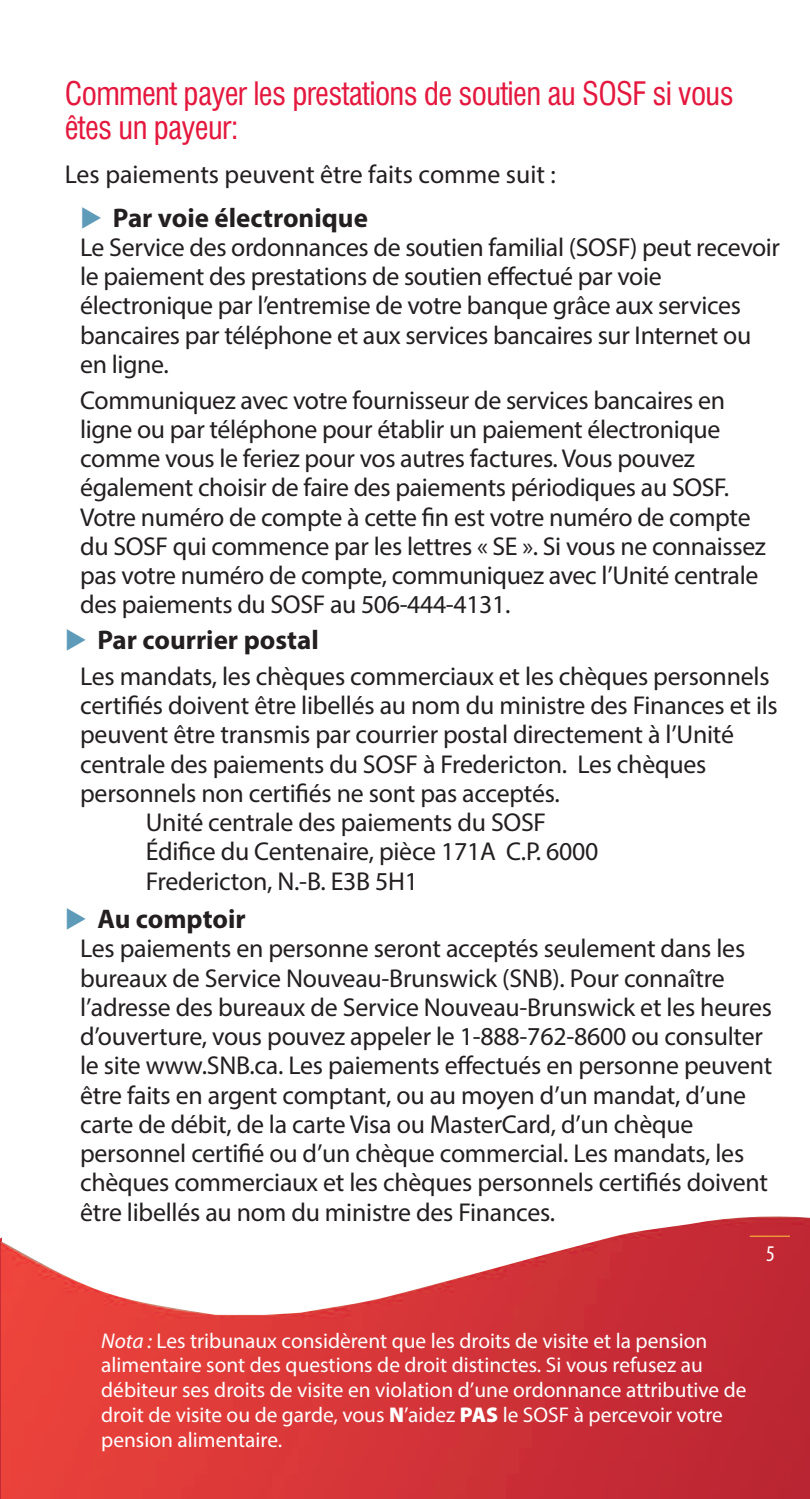
<style>
.page{position:relative;width:810px;height:1499px;background:#fff}
.page>*{position:absolute;margin:0;border:0;box-sizing:border-box;transform-origin:0 0}
.t1{font:31.5px/33.8px "Corporate Condensed";letter-spacing:-.02em;color:#e4183e}
.t2{font:700 27px "Myriad Pro";color:#231f20}
.t3{font:25.88px/29.2px "Myriad Pro";letter-spacing:-.01em;color:#231f20}
.t4{font:condensed 22.5px "Myriad";color:#fff}
.t5{font:21.38px/24.8px "Myriad Pro";color:#fff}
.s1{color:#5e9bb9}
.s2{font-family:"Myriad";font-style:italic}
.s3{font-weight:900}
</style>
<div class="page">
<img style="left:0;top:1237px;width:2px;height:261px">
<img style="left:2px;top:1216px;width:808px;height:282px">
<hr style="left:750px;top:1235px;width:40px;height:1px;background:#fcb53d">
<p class="t1" style="left:65px;top:77px;width:670px">Comment payer les prestations de soutien au SOSF si vous êtes un payeur:</p>
<p class="t3" style="left:65px;top:161px;width:493px">Les paiements peuvent être faits comme suit :</p>
<p class="t2" style="left:80px;top:207px;width:289px"><span class="s1">◆</span> Par voie électronique</p>
<p class="t3" style="left:80px;top:235px;width:701px">Le Service des ordonnances de soutien familial (SOSF) peut recevoir le paiement des prestations de soutien effectué par voie électronique par l’entremise de votre banque grâce aux services bancaires par téléphone et aux services bancaires sur Internet ou en ligne.</p>
<p class="t3" style="left:80px;top:387px;width:687px">Communiquez avec votre fournisseur de services bancaires en ligne ou par téléphone pour établir un paiement électronique comme vous le feriez pour vos autres factures. Vous pouvez également choisir de faire des paiements périodiques au SOSF.<br>Votre numéro de compte à cette fin est votre numéro de compte du SOSF qui commence par les lettres « SE ». Si vous ne connaissez pas votre numéro de compte, communiquez avec l’Unité centrale des paiements du SOSF au 506-444-4131.</p>
<p class="t2" style="left:65px;top:630px;width:255px"><span class="s1">◆</span> Par courrier postal</p>
<p class="t3" style="left:80px;top:663px;width:691px">Les mandats, les chèques commerciaux et les chèques personnels</p>
<p class="t3" style="left:80px;top:693px;width:699px">certifiés doivent être libellés au nom du ministre des Finances et ils</p>
<p class="t3" style="left:80px;top:722px;width:655px">peuvent être transmis par courrier postal directement à l’Unité</p>
<p class="t3" style="left:80px;top:751px;width:628px">centrale des paiements du SOSF à Fredericton. Les chèques</p>
<p class="t3" style="left:80px;top:780px;width:481px">personnels non certifiés ne sont pas acceptés.</p>
<p class="t3" style="left:146px;top:810px;width:402px">Unité centrale des paiements du SOSF</p>
<p class="t3" style="left:146px;top:839px;width:454px">Édifice du Centenaire, pièce 171A C.P. 6000</p>
<p class="t3" style="left:146px;top:868px;width:274px">Fredericton, N.-B. E3B 5H1</p>
<p class="t2" style="left:65px;top:909px;width:182px"><span class="s1">◆</span> Au comptoir</p>
<p class="t3" style="left:80px;top:936px;width:694px">Les paiements en personne seront acceptés seulement dans les bureaux de Service Nouveau-Brunswick (SNB). Pour connaître l’adresse des bureaux de Service Nouveau-Brunswick et les heures d’ouverture, vous pouvez appeler le 1-888-762-8600 ou consulter le site www.SNB.ca. Les paiements effectués en personne peuvent être faits en argent comptant, ou au moyen d’un mandat, d’une carte de débit, de la carte Visa ou MasterCard, d’un chèque personnel certifié ou d’un chèque commercial. Les mandats, les chèques commerciaux et les chèques personnels certifiés doivent être libellés au nom du ministre des Finances.</p>
<p class="t4" style="left:766px;top:1245px;width:10px">5</p>
<p class="t5" style="left:101px;top:1329px;width:647px"><span class="s2">Nota :</span> Les tribunaux considèrent que les droits de visite et la pension alimentaire sont des questions de droit distinctes. Si vous refusez au débiteur ses droits de visite en violation d’une ordonnance attributive de droit de visite ou de garde, vous <span class="s3">N</span>’aidez <span class="s3">PAS</span> le SOSF à percevoir votre pension alimentaire.</p>
</div>
